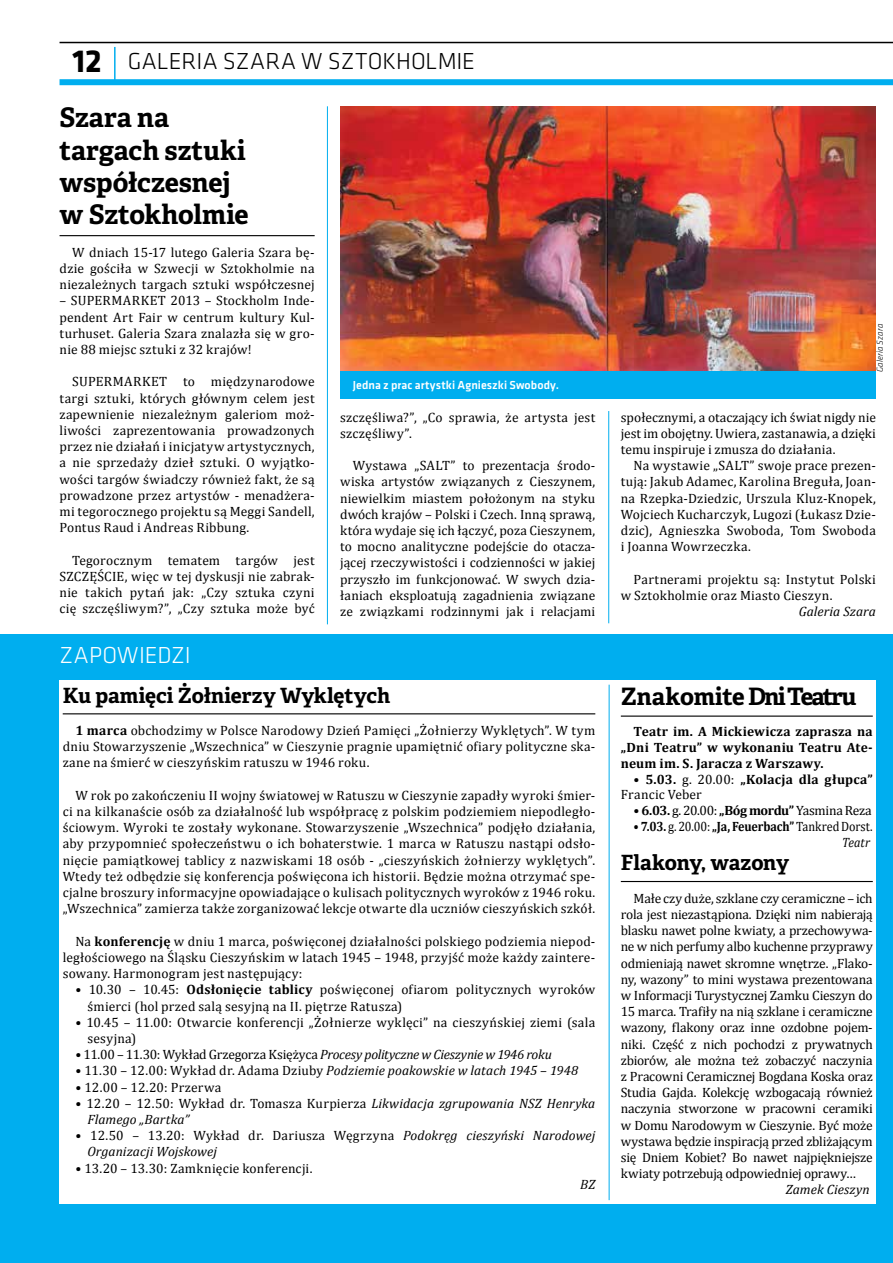
<style>
.page{position:relative;width:893px;height:1263px;background:#fff}
.page>*{position:absolute;margin:0;border:0;box-sizing:border-box;transform-origin:0 0}
.t1{font:700 33px "Klavika";color:#000}
.t2{font:700 27px/32.4px "Adelle Basic";letter-spacing:-.005em;color:#000}
.t3{font:300 24px "Klavika";letter-spacing:.005em;color:#000}
.t4{font:700 24px "Adelle Basic";letter-spacing:-.025em;color:#000}
.t5{font:300 24px "Klavika";color:#fff}
.t6{font:700 21px "Adelle Basic";letter-spacing:-.005em;color:#000}
.t7{font:13.5px/16.2px "Cambria";letter-spacing:.015em;color:#000;text-align:justify}
.t8{font:italic 13.5px/16.2px "Cambria";letter-spacing:.005em;color:#000}
.t9{font:700 13.5px/15.8px "Cambria";letter-spacing:.02em;color:#000;text-align:justify}
.t10{font:13.5px "Cambria";letter-spacing:-.015em;color:#000}
.t11{font:13.5px/16.2px "Cambria";letter-spacing:.015em;color:#000;text-align:right;scale:.9 1}
.t12{font:13.5px "Cambria";letter-spacing:-.02em;color:#000}
.t13{font:500 12px "Klavika";letter-spacing:.01em;color:#fff}
.t14{font:italic 300 9px "Klavika";letter-spacing:.015em;color:#000}
.s1{font-weight:700}
.s2{font-style:italic}
.s3{font-style:normal}
.s4{font-weight:400}
</style>
<div class="page">
<hr style="left:114px;top:47px;width:2px;height:35px;background:#00aeef">
<div style="left:60px;top:79px;width:833px;height:6px;background:#00aeef"></div>
<hr style="left:60px;top:42px;width:833px;height:1px;background:#000">
<div style="left:0;top:635px;width:893px;height:628px;background:#00aeef"></div>
<div style="left:60px;top:680px;width:816px;height:523px;background:#fff"></div>
<img style="left:340px;top:107px;width:536px;height:264px">
<hr style="left:60px;top:235px;width:255px;height:1px;background:#000">
<div style="left:340px;top:371px;width:536px;height:28px;background:#00aeef"></div>
<hr style="left:63px;top:713px;width:532px;height:1px;background:#000">
<hr style="left:621px;top:715px;width:252px;height:2px;background:#000">
<hr style="left:621px;top:881px;width:252px;height:1px;background:#000">
<hr style="left:609px;top:685px;width:1px;height:515px;background:#00aeef">
<hr style="left:327px;top:106px;width:1px;height:518px;background:#00aeef">
<hr style="left:608px;top:411px;width:1px;height:212px;background:#00aeef">
<h1 class="t1" style="left:73px;top:37px;width:31px">12</h1>
<h3 class="t3" style="left:128px;top:46px;width:349px">GALERIA SZARA W SZTOKHOLMIE</h3>
<h2 class="t2" style="left:60px;top:102px;width:191px">Szara na targach sztuki współczesnej w Sztokholmie</h2>
<p class="t7" style="left:60px;top:244px;width:257px;text-indent:13px">W dniach 15-17 lutego Galeria Szara bę&shy;dzie gościła w Szwecji w Sztokholmie na niezależnych targach sztuki współczesnej</p>
<p class="t7" style="left:60px;top:293px;width:257px">– SUPERMARKET 2013 – Stockholm Inde&shy;pendent Art Fair w centrum kultury Kul&shy;turhuset. Galeria Szara znalazła się w gro&shy;nie 88 miejsc sztuki z 32 krajów!</p>
<p class="t7" style="left:60px;top:374px;width:257px;text-indent:13px">SUPERMARKET to międzynarodowe targi sztuki, których głównym celem jest zapewnienie niezależnym galeriom moż&shy;liwości zaprezentowania prowadzonych przez nie działań i inicjatyw artystycznych, a nie sprzedaży dzieł sztuki. O wyjątko&shy;wości targów świadczy również fakt, że są prowadzone przez artystów - menadżera&shy;mi tegorocznego projektu są Meggi Sandell, Pontus Raud i Andreas Ribbung.</p>
<p class="t7" style="left:60px;top:552px;width:257px;text-indent:13px">Tegorocznym tematem targów jest SZCZĘŚCIE, więc w tej dyskusji nie zabrak&shy;nie takich pytań jak: „Czy sztuka czyni cię szczęśliwym?”, „Czy sztuka może być</p>
<p class="t13" style="left:353px;top:377px;width:208px">Jedna z prac artystki Agnieszki Swobody.</p>
<p class="t7" style="left:340px;top:409px;width:257px">szczęśliwa?”, „Co sprawia, że artysta jest szczęśliwy”.</p>
<p class="t7" style="left:340px;top:457px;width:257px;text-indent:13px">Wystawa „SALT” to prezentacja środo&shy;wiska artystów związanych z Cieszynem, niewielkim miastem położonym na styku dwóch krajów – Polski i Czech. Inną sprawą, która wydaje się ich łączyć, poza Cieszynem, to mocno analityczne podejście do otacza&shy;jącej rzeczywistości i codzienności w jakiej przyszło im funkcjonować. W swych dzia&shy;łaniach eksploatują zagadnienia związane ze związkami rodzinnymi jak i relacjami</p>
<h3 class="t5" style="left:60px;top:641px;width:15px">ZAPO</h3>
<h3 class="t5" style="left:117px;top:641px;width:33px">WIEDZI</h3>
<h3 class="t6" style="left:63px;top:682px;width:329px">Ku pamięci Żołnierzy Wyklętych</h3>
<p class="t7" style="left:63px;top:722px;width:534px;text-indent:13px"><span class="s1">1 marca</span> obchodzimy w Polsce Narodowy Dzień Pamięci „Żołnierzy Wyklętych”. W tym dniu Stowarzyszenie „Wszechnica” w Cieszynie pragnie upamiętnić ofiary polityczne ska&shy;zane na śmierć w cieszyńskim ratuszu w 1946 roku.</p>
<p class="t7" style="left:63px;top:787px;width:534px;text-indent:13px">W rok po zakończeniu II wojny światowej w Ratuszu w Cieszynie zapadły wyroki śmier&shy;ci na kilkanaście osób za działalność lub współpracę z polskim podziemiem niepodległo&shy;ściowym. Wyroki te zostały wykonane. Stowarzyszenie „Wszechnica” podjęło działania, aby przypomnieć społeczeństwu o ich bohaterstwie. 1 marca w Ratuszu nastąpi odsło&shy;nięcie pamiątkowej tablicy z nazwiskami 18 osób - „cieszyńskich żołnierzy wyklętych”.<br>Wtedy też odbędzie się konferencja poświęcona ich historii. Będzie można otrzymać spe&shy;cjalne broszury informacyjne opowiadające o kulisach politycznych wyroków z 1946 roku. „Wszechnica” zamierza także zorganizować lekcje otwarte dla uczniów cieszyńskich szkół.</p>
<p class="t7" style="left:63px;top:933px;width:534px;text-indent:13px">Na <span class="s1">konferencję</span> w dniu 1 marca, poświęconej działalności polskiego podziemia niepod&shy;ległościowego na Śląsku Cieszyńskim w latach 1945 – 1948, przyjść może każdy zaintere&shy;sowany. Harmonogram jest następujący:</p>
<p class="t7" style="left:87px;top:981px;width:509px;text-indent:-12px">• 10.30 – 10.45: <span class="s1">Odsłonięcie tablicy</span> poświęconej ofiarom politycznych wyroków śmierci (hol przed salą sesyjną na II. piętrze Ratusza)</p>
<p class="t7" style="left:87px;top:1014px;width:509px;text-indent:-12px">• 10.45 – 11.00: Otwarcie konferencji „Żołnierze wyklęci” na cieszyńskiej ziemi (sala sesyjna)</p>
<p class="t10" style="left:75px;top:1046px;width:478px">• 11.00 – 11.30: Wykład Grzegorza Księżyca <span class="s2">Procesy polityczne w Cieszynie w 1946 roku</span></p>
<p class="t8" style="left:75px;top:1062px;width:504px"><span class="s3">• 11.30 – 12.00: Wykład dr. Adama Dziuby</span> Podziemie poakowskie w latach 1945 – 1948</p>
<p class="t7" style="left:75px;top:1079px;width:147px">• 12.00 – 12.20: Przerwa</p>
<p class="t8" style="left:87px;top:1095px;width:509px;text-indent:-12px"><span class="s3">• 12.20 – 12.50: Wykład dr. Tomasza Kurpierza</span> Likwidacja zgrupowania NSZ Henryka<br>Flamego „Bartka”</p>
<p class="t8" style="left:87px;top:1127px;width:509px;text-indent:-12px"><span class="s3">• 12.50 – 13.20: Wykład dr. Dariusza Węgrzyna</span> Podokręg cieszyński Narodowej<br>Organizacji Wojskowej</p>
<p class="t7" style="left:75px;top:1160px;width:238px">• 13.20 – 13.30: Zamknięcie konferencji.</p>
<p class="t8" style="left:580px;top:1176px;width:17px">BZ</p>
<p class="t14" style="left:874px;top:372px;width:50px;rotate:-90deg">Galeria Szara</p>
<p class="t7" style="left:621px;top:409px;width:257px">społecznymi, a otaczający ich świat nigdy nie jest im obojętny. Uwiera, zastanawia, a dzięki temu inspiruje i zmusza do działania.</p>
<p class="t7" style="left:621px;top:457px;width:257px;text-indent:13px">Na wystawie „SALT” swoje prace prezen&shy;tują: Jakub Adamec, Karolina Breguła, Joan&shy;na Rzepka-Dziedzic, Urszula Kluz-Knopek, Wojciech Kucharczyk, Lugozi (Łukasz Dzie&shy;dzic), Agnieszka Swoboda, Tom Swoboda i Joanna Wowrzeczka.</p>
<p class="t7" style="left:621px;top:571px;width:257px;text-indent:13px">Partnerami projektu są: Instytut Polski w Sztokholmie oraz Miasto Cieszyn.</p>
<p class="t8" style="left:799px;top:603px;width:79px">Galeria Szara</p>
<h3 class="t4" style="left:621px;top:681px;width:237px">Znakomite Dni Teatru</h3>
<p class="t9" style="left:621px;top:724px;width:253px;text-indent:13px">Teatr im. A Mickiewicza zaprasza na „Dni Teatru” w wykonaniu Teatru Ate&shy;neum im. S. Jaracza z Warszawy.</p>
<p class="t9" style="left:621px;top:771px;width:253px;text-indent:13px"><span class="s4">•</span> 5.03. <span class="s4">g. 20.00:</span> „Kolacja dla głupca”<br><span class="s4">Francic Veber</span></p>
<p class="t12" style="left:634px;top:803px;width:240px">• <span class="s1">6.03.</span> g. 20.00: <span class="s1">„Bóg mordu”</span> Yasmina Reza</p>
<p class="t11" style="left:634px;top:818px;width:267px">• <span class="s1">7.03.</span> g. 20.00: <span class="s1">„Ja, Feuerbach”</span> Tankred Dorst.<br><span class="s2">Teatr</span></p>
<h3 class="t6" style="left:621px;top:849px;width:170px">Flakony, wazony</h3>
<p class="t7" style="left:621px;top:890px;width:253px;text-indent:13px">Małe czy duże, szklane czy ceramiczne – ich rola jest niezastąpiona. Dzięki nim nabierają blasku nawet polne kwiaty, a przechowywa&shy;ne w nich perfumy albo kuchenne przyprawy odmieniają nawet skromne wnętrze. „Flako&shy;ny, wazony” to mini wystawa prezentowana w Informacji Turystycznej Zamku Cieszyn do 15 marca. Trafiły na nią szklane i ceramiczne wazony, flakony oraz inne ozdobne pojem&shy;niki. Część z nich pochodzi z prywatnych zbiorów, ale można też zobaczyć naczynia z Pracowni Ceramicznej Bogdana Koska oraz Studia Gajda. Kolekcję wzbogacają również naczynia stworzone w pracowni ceramiki w Domu Narodowym w Cieszynie. Być może wystawa będzie inspiracją przed zbliżającym się Dniem Kobiet? Bo nawet najpiękniejsze kwiaty potrzebują odpowiedniej oprawy…</p>
<p class="t8" style="left:786px;top:1181px;width:85px">Zamek Cieszyn</p>
</div>
